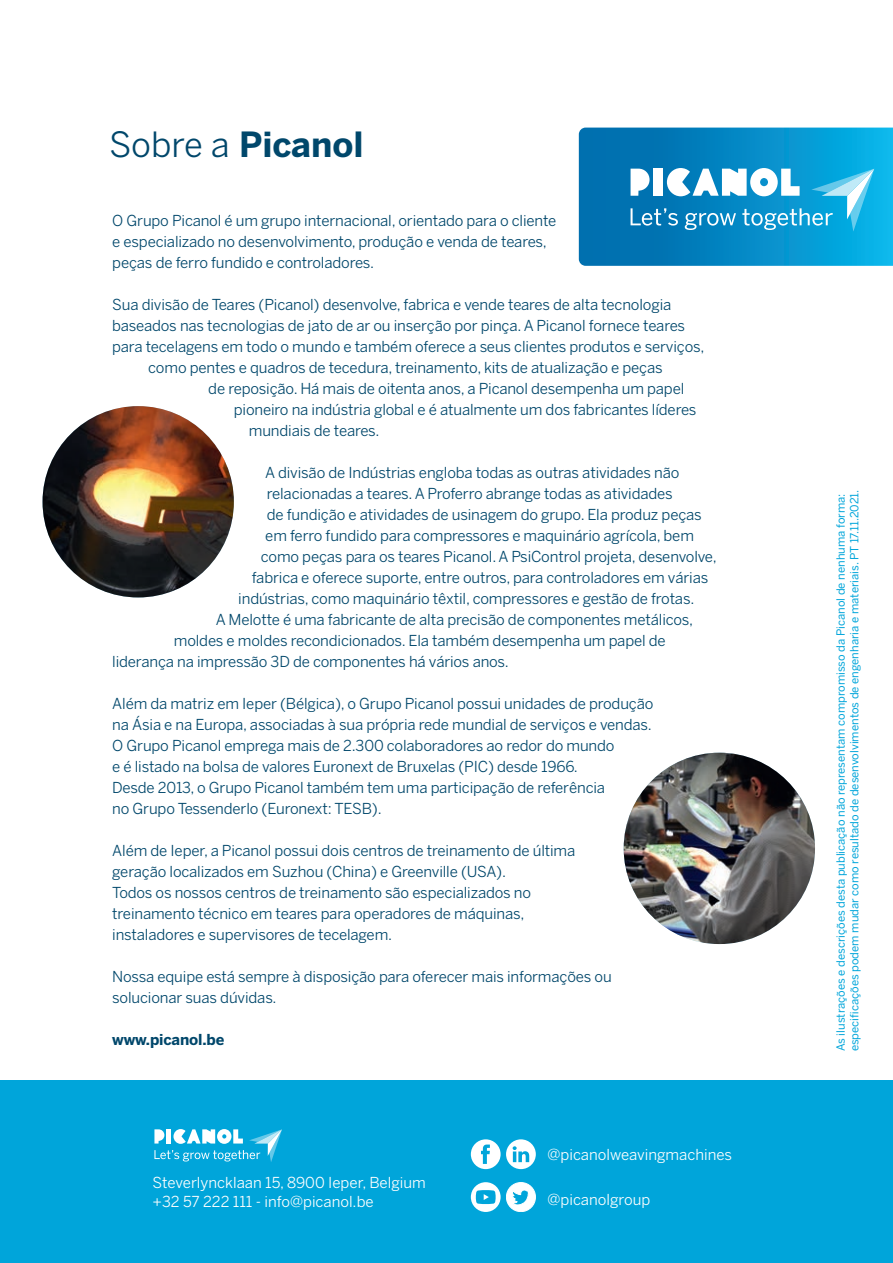
<style>
.page{position:relative;width:893px;height:1263px;background:#fff}
.page>*{position:absolute;margin:0;border:0;box-sizing:border-box;transform-origin:0 0}
.t1{font:700 34.5px "Benton Sans";color:#00476b}
.t2{font:15px/21px "Benton Sans";letter-spacing:-.01em;color:#00476b}
.t3{font:15px/19.5px "Benton Sans";color:#fff}
.t4{font:700 15px "Benton Sans";letter-spacing:-.01em;color:#00476b}
.t5{font:11.25px/13.5px "Benton Sans";color:#00a5da}
.s1{font-weight:400}
</style>
<div class="page">
<div style="left:0;top:1080px;width:893px;height:183px;background:#00a5da"></div>
<svg style="left:154px;top:1129px;width:128px;height:33px"></svg>
<svg style="left:471px;top:1139px;width:65px;height:30px"></svg>
<svg style="left:471px;top:1182px;width:65px;height:30px"></svg>
<svg style="left:579px;top:128px;width:314px;height:138px"></svg>
<img style="left:624px;top:753px;width:191px;height:191px;border-radius:96px">
<img style="left:43px;top:406px;width:191px;height:191px;border-radius:96px">
<h1 class="t1" style="left:109px;top:123px;width:256px"><span class="s1">Sobre a</span> Picanol</h1>
<p class="t2" style="left:112px;top:209px;width:446px">O Grupo Picanol é um grupo internacional, orientado para o cliente e especializado no desenvolvimento, produção e venda de teares, peças de ferro fundido e controladores.</p>
<p class="t2" style="left:112px;top:293px;width:561px">Sua divisão de Teares (Picanol) desenvolve, fabrica e vende teares de alta tecnologia</p>
<p class="t2" style="left:112px;top:314px;width:574px">baseados nas tecnologias de jato de ar ou inserção por pinça. A Picanol fornece teares</p>
<p class="t2" style="left:112px;top:335px;width:594px">para tecelagens em todo o mundo e também oferece a seus clientes produtos e serviços,</p>
<p class="t2" style="left:148px;top:356px;width:516px">como pentes e quadros de tecedura, treinamento, kits de atualização e peças</p>
<p class="t2" style="left:208px;top:377px;width:477px">de reposição. Há mais de oitenta anos, a Picanol desempenha um papel</p>
<p class="t2" style="left:234px;top:398px;width:464px">pioneiro na indústria global e é atualmente um dos fabricantes líderes</p>
<p class="t2" style="left:249px;top:419px;width:132px">mundiais de teares.</p>
<p class="t2" style="left:265px;top:461px;width:416px">A divisão de Indústrias engloba todas as outras atividades não</p>
<p class="t2" style="left:267px;top:482px;width:407px">relacionadas a teares. A Proferro abrange todas as atividades</p>
<p class="t2" style="left:267px;top:503px;width:437px">de fundição e atividades de usinagem do grupo. Ela produz peças</p>
<p class="t2" style="left:265px;top:524px;width:430px">em ferro fundido para compressores e maquinário agrícola, bem</p>
<p class="t2" style="left:261px;top:545px;width:457px">como peças para os teares Picanol. A PsiControl projeta, desenvolve,</p>
<p class="t2" style="left:252px;top:566px;width:458px">fabrica e oferece suporte, entre outros, para controladores em várias</p>
<p class="t2" style="left:238px;top:587px;width:457px">indústrias, como maquinário têxtil, compressores e gestão de frotas.</p>
<p class="t2" style="left:216px;top:608px;width:479px">A Melotte é uma fabricante de alta precisão de componentes metálicos,</p>
<p class="t2" style="left:174px;top:629px;width:493px">moldes e moldes recondicionados. Ela também desempenha um papel de</p>
<p class="t2" style="left:112px;top:650px;width:398px">liderança na impressão 3D de componentes há vários anos.</p>
<p class="t2" style="left:112px;top:692px;width:543px">Além da matriz em Ieper (Bélgica), o Grupo Picanol possui unidades de produção na Ásia e na Europa, associadas à sua própria rede mundial de serviços e vendas.<br>O Grupo Picanol emprega mais de 2.300 colaboradores ao redor do mundo<br>e é listado na bolsa de valores Euronext de Bruxelas (PIC) desde 1966.<br>Desde 2013, o Grupo Picanol também tem uma participação de referência<br>no Grupo Tessenderlo (Euronext: TESB).</p>
<p class="t2" style="left:112px;top:839px;width:465px">Além de Ieper, a Picanol possui dois centros de treinamento de última geração localizados em Suzhou (China) e Greenville (USA).<br>Todos os nossos centros de treinamento são especializados no treinamento técnico em teares para operadores de máquinas, instaladores e supervisores de tecelagem.</p>
<p class="t2" style="left:112px;top:965px;width:501px">Nossa equipe está sempre à disposição para oferecer mais informações ou solucionar suas dúvidas.</p>
<p class="t4" style="left:112px;top:1030px;width:114px">www.picanol.be</p>
<p class="t3" style="left:153px;top:1172px;width:275px">Steverlyncklaan 15, 8900 Ieper, Belgium +32 57 222 111 - info@picanol.be</p>
<p class="t3" style="left:547px;top:1144px;width:186px">@picanolweavingmachines</p>
<p class="t3" style="left:547px;top:1189px;width:104px">@picanolgroup</p>
<p class="t5" style="left:834px;top:1051px;width:563px;rotate:-90deg">As ilustrações e descrições desta publicação não representam compromisso da Picanol de nenhuma forma: especificações podem mudar como resultado de desenvolvimentos de engenharia e materiais. PT 17.11.2021.</p>
</div>
